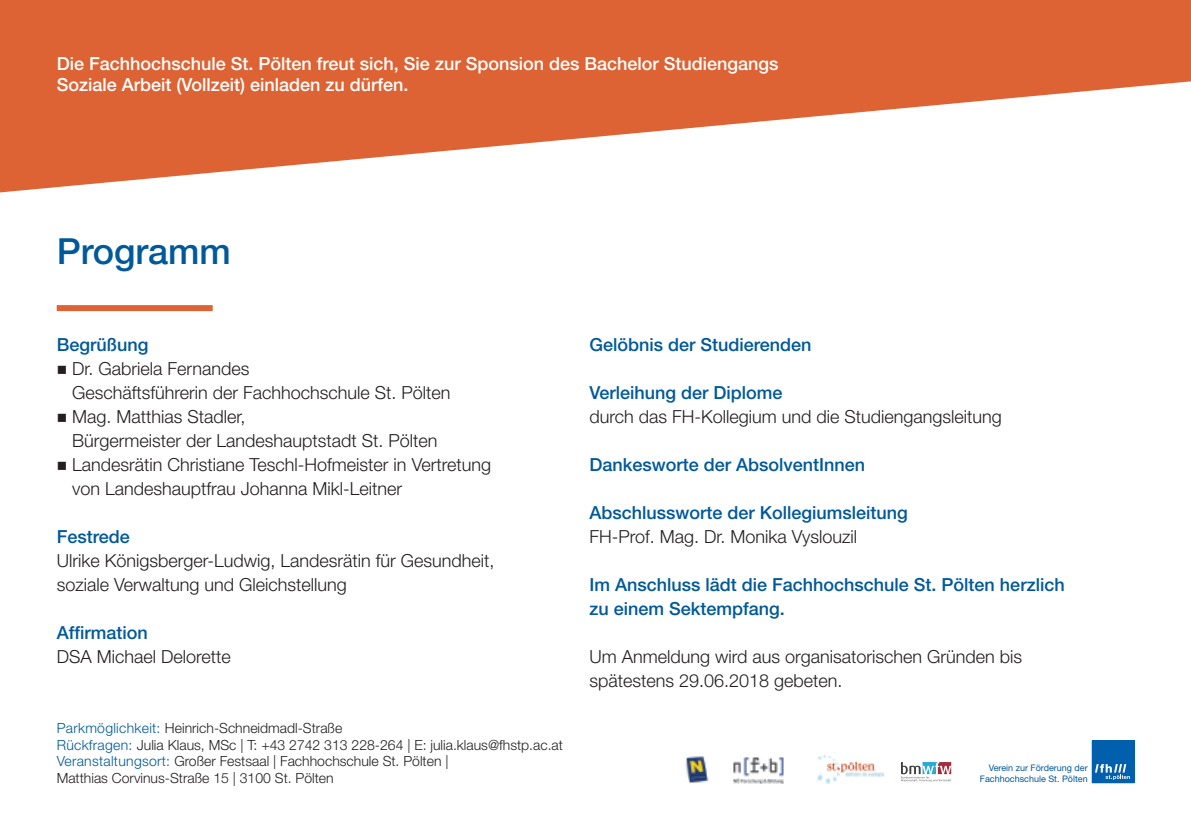
<style>
.page{position:relative;width:1191px;height:840px;background:#fff}
.page>*{position:absolute;margin:0;border:0;box-sizing:border-box;transform-origin:0 0}
.t1{font:500 36px "Helvetica Neue LT Pro";color:#005999}
.t2{font:300 18px/24px "Helvetica Neue LT Pro";color:#231f20}
.t3{font:500 18px/24px "Helvetica Neue LT Pro";color:#005999}
.t4{font:500 18px/21.6px "Helvetica Neue LT Pro";color:#fff}
.t5{font:300 14px/16.8px "Helvetica Neue LT Pro";color:#231f20}
.t6{font:9px/10.8px "Helvetica Neue LT Pro";color:#005999;text-align:right}
.s1{color:#005999}
</style>
<div class="page">
<svg style="left:0;top:0;width:1191px;height:192px;fill:#dd6334"></svg>
<img style="left:733px;top:757px;width:51px;height:27px">
<svg style="left:1091px;top:740px;width:43px;height:42px"></svg>
<img style="left:817px;top:755px;width:66px;height:27px">
<img style="left:685px;top:756px;width:24px;height:26px">
<svg style="left:901px;top:762px;width:50px;height:19px"></svg>
<div style="left:57px;top:305px;width:156px;height:6px;background:#dd6334"></div>
<p class="t4" style="left:57px;top:52px;width:723px">Die Fachhochschule St. Pölten freut sich, Sie zur Sponsion des Bachelor Studiengangs<br>Soziale Arbeit (Vollzeit) einladen zu dürfen.</p>
<h1 class="t1" style="left:57px;top:229px;width:176px">Programm</h1>
<p class="t3" style="left:57px;top:332px;width:93px">Begrüßung</p>
<p class="t2" style="left:72px;top:355px;width:380px;text-indent:-15px">■ Dr. Gabriela Fernandes<br>Geschäftsführerin der Fachhochschule St. Pölten</p>
<p class="t2" style="left:72px;top:403px;width:367px;text-indent:-15px">■ Mag. Matthias Stadler,<br>Bürgermeister der Landeshauptstadt St. Pölten</p>
<p class="t2" style="left:72px;top:451px;width:420px;text-indent:-15px">■ Landesrätin Christiane Teschl-Hofmeister in Vertretung von Landeshauptfrau Johanna Mikl-Leitner</p>
<p class="t3" style="left:57px;top:524px;width:75px">Festrede</p>
<p class="t2" style="left:57px;top:547px;width:439px">Ulrike Königsberger-Ludwig, Landesrätin für Gesundheit, soziale Verwaltung und Gleichstellung</p>
<p class="t3" style="left:57px;top:620px;width:93px">Affirmation</p>
<p class="t2" style="left:57px;top:643px;width:176px">DSA Michael Delorette</p>
<p class="t5" style="left:57px;top:718px;width:508px"><span class="s1">Parkmöglichkeit:</span> Heinrich-Schneidmadl-Straße<br><span class="s1">Rückfragen:</span> Julia Klaus, MSc | T: +43 2742 313 228-264 | E: julia.klaus@fhstp.ac.at <span class="s1">Veranstaltungsort:</span> Großer Festsaal | Fachhochschule St. Pölten |<br>Matthias Corvinus-Straße 15 | 3100 St. Pölten</p>
<p class="t3" style="left:589px;top:332px;width:224px">Gelöbnis der Studierenden</p>
<p class="t3" style="left:589px;top:380px;width:195px">Verleihung der Diplome</p>
<p class="t2" style="left:589px;top:403px;width:414px">durch das FH-Kollegium und die Studiengangsleitung</p>
<p class="t3" style="left:589px;top:452px;width:277px">Dankesworte der AbsolventInnen</p>
<p class="t3" style="left:589px;top:500px;width:320px">Abschlussworte der Kollegiumsleitung</p>
<p class="t2" style="left:589px;top:523px;width:269px">FH-Prof. Mag. Dr. Monika Vyslouzil</p>
<p class="t3" style="left:589px;top:572px;width:477px">Im Anschluss lädt die Fachhochschule St. Pölten herzlich zu einem Sektempfang.</p>
<p class="t2" style="left:589px;top:643px;width:434px">Um Anmeldung wird aus organisatorischen Gründen bis spätestens 29.06.2018 gebeten.</p>
<p class="t6" style="left:979px;top:762px;width:109px">Verein zur Förderung der<br>Fachhochschule St. Pölten</p>
</div>
